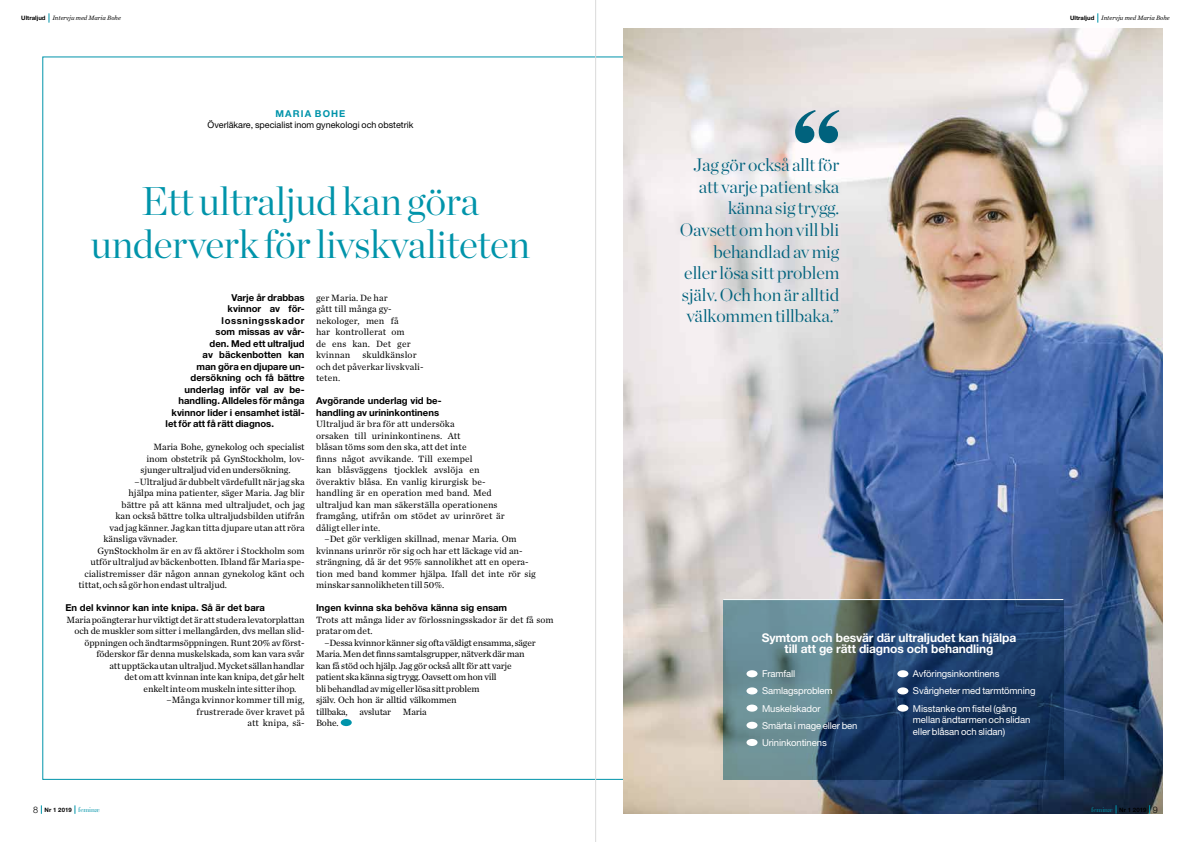
<style>
.page{position:relative;width:1191px;height:842px;background:#fff}
.page>*{position:absolute;margin:0;border:0;box-sizing:border-box;transform-origin:0 0}
.t1{font:300 40px/43px "Chronicle Display";letter-spacing:-.01em;color:#0094aa;text-align:center}
.t2{font:300 18px/21.6px "Chronicle Display";letter-spacing:-.005em;color:#00627d;text-align:right}
.t3{font:700 12px/11px "Helvetica Neue LT Std";letter-spacing:-.01em;color:#fff;text-align:center}
.t4{font:9.5px/11.5px "Chronicle Text G1";color:#000}
.t5{font:700 9.5px/11.5px "Helvetica Neue LT Std";color:#000}
.t6{font:9.5px "Chronicle Text G1";letter-spacing:-.02em;color:#000}
.t7{font:9.5px/17.2px "Helvetica Neue LT Std";letter-spacing:-.01em;color:#fff}
.t8{font:700 9.5px "Helvetica Neue LT Std";letter-spacing:.065em;color:#000}
.t9{font:700 9.5px "Helvetica Neue LT Std";letter-spacing:.115em;color:#0094aa}
.t10{font:9px "Helvetica Neue LT Std";color:#000}
.t11{font:italic 6.5px "Chronicle Text G1";color:#000}
.t12{font:700 6px "Helvetica Neue LT Std";letter-spacing:.025em;color:#000}
.s1{font-family:"Helvetica Neue LT Std";font-weight:700;font-style:normal;font-size:6px}
.s2{font-weight:300;font-size:9px}
.s3{font-family:"Bauer Bodoni Std";font-weight:400;font-size:7px;color:#0094a9}
</style>
<div class="page">
<img style="left:624px;top:28px;width:538px;height:786px">
<svg style="left:723px;top:600px;width:340px;height:180px;background:#345471"></svg>
<div style="left:341px;top:719px;width:11px;height:7px;background:#0094aa;border-radius:50%"></div>
<svg style="left:795px;top:110px;width:44px;height:33px"></svg>
<div style="left:746px;top:670px;width:11px;height:7px;background:#fff;border-radius:50%"></div>
<div style="left:746px;top:687px;width:11px;height:7px;background:#fff;border-radius:50%"></div>
<div style="left:746px;top:704px;width:11px;height:8px;background:#fff;border-radius:50%"></div>
<div style="left:746px;top:722px;width:11px;height:7px;background:#fff;border-radius:50%"></div>
<div style="left:746px;top:739px;width:11px;height:7px;background:#fff;border-radius:50%"></div>
<div style="left:897px;top:670px;width:11px;height:7px;background:#fff;border-radius:50%"></div>
<div style="left:897px;top:687px;width:11px;height:7px;background:#fff;border-radius:50%"></div>
<div style="left:897px;top:704px;width:11px;height:8px;background:#fff;border-radius:50%"></div>
<hr style="left:723px;top:599px;width:340px;height:1px;background:#fff">
<hr style="left:595px;top:0;width:1px;height:842px;background:#dadada">
<p class="t11" style="left:21px;top:13px;width:101px"><span class="s1">Ultraljud</span> Intervju med Maria Bohe</p>
<p class="t11" style="left:1070px;top:13px;width:101px"><span class="s1">Ultraljud</span> Intervju med Maria Bohe</p>
<p class="t9" style="left:275px;top:107px;width:71px">MARIA BOHE</p>
<p class="t10" style="left:208px;top:119px;width:207px">Överläkare, specialist inom gynekologi och obstetrik</p>
<h1 class="t1" style="left:91px;top:176px;width:441px">Ett ultraljud kan göra underverk för livskvaliteten</h1>
<p class="t5" style="left:232px;top:291px;width:74px">Varje år drabbas</p>
<p class="t5" style="left:228px;top:303px;width:78px">kvinnor av för-</p>
<p class="t8" style="left:222px;top:314px;width:85px">lossningsskador</p>
<p class="t5" style="left:216px;top:326px;width:90px">som missas av vår-</p>
<p class="t5" style="left:210px;top:337px;width:97px">den. Med ett ultraljud</p>
<p class="t5" style="left:203px;top:349px;width:104px">av bäckenbotten kan</p>
<p class="t5" style="left:197px;top:360px;width:110px">man göra en djupare un-</p>
<p class="t5" style="left:191px;top:372px;width:116px">dersökning och få bättre</p>
<p class="t5" style="left:185px;top:383px;width:122px">underlag inför val av be-</p>
<p class="t5" style="left:178px;top:395px;width:128px">handling. Alldeles för många</p>
<p class="t5" style="left:171px;top:406px;width:134px">kvinnor lider i ensamhet istäl-</p>
<p class="t5" style="left:165px;top:418px;width:110px">let för att få rätt diagnos.</p>
<p class="t4" style="left:153px;top:441px;width:153px">Maria Bohe, gynekolog och specialist</p>
<p class="t4" style="left:146px;top:452px;width:160px">inom obstetrik på GynStockholm, lov-</p>
<p class="t4" style="left:140px;top:464px;width:151px">sjunger ultraljud vid en undersökning.</p>
<p class="t4" style="left:134px;top:475px;width:171px">–Ultraljud är dubbelt värdefullt när jag ska</p>
<p class="t4" style="left:128px;top:487px;width:178px">hjälpa mina patienter, säger Maria. Jag blir</p>
<p class="t4" style="left:121px;top:498px;width:185px">bättre på att känna med ultraljudet, och jag</p>
<p class="t4" style="left:115px;top:510px;width:191px">kan också bättre tolka ultraljudsbilden utifrån</p>
<p class="t4" style="left:109px;top:521px;width:196px">vad jag känner. Jag kan titta djupare utan att röra</p>
<p class="t4" style="left:103px;top:533px;width:76px">känsliga vävnader.</p>
<p class="t4" style="left:97px;top:544px;width:209px">GynStockholm är en av få aktörer i Stockholm som</p>
<p class="t4" style="left:90px;top:556px;width:216px">utför ultraljud av bäckenbotten. Ibland får Maria spe-</p>
<p class="t4" style="left:84px;top:567px;width:222px">cialistremisser där någon annan gynekolog känt och</p>
<p class="t4" style="left:78px;top:579px;width:150px">tittat, och så gör hon endast ultraljud.</p>
<p class="t5" style="left:65px;top:602px;width:201px">En del kvinnor kan inte knipa. Så är det bara</p>
<p class="t4" style="left:66px;top:613px;width:239px">Maria poängterar hur viktigt det är att studera levatorplattan</p>
<p class="t4" style="left:74px;top:625px;width:232px">och de muskler som sitter i mellangården, dvs mellan slid-</p>
<p class="t4" style="left:84px;top:636px;width:222px">öppningen och ändtarmsöppningen. Runt 20% av först-</p>
<p class="t4" style="left:96px;top:648px;width:209px">föderskor får denna muskelskada, som kan vara svår</p>
<p class="t4" style="left:109px;top:659px;width:196px">att upptäcka utan ultraljud. Mycket sällan handlar</p>
<p class="t4" style="left:124px;top:671px;width:181px">det om att kvinnan inte kan knipa, det går helt</p>
<p class="t4" style="left:143px;top:682px;width:154px">enkelt inte om muskeln inte sitter ihop.</p>
<p class="t4" style="left:166px;top:694px;width:139px">–Många kvinnor kommer till mig,</p>
<p class="t4" style="left:196px;top:705px;width:110px">frustrerade över kravet på</p>
<p class="t4" style="left:247px;top:717px;width:58px">att knipa, sä-</p>
<p class="t4" style="left:316px;top:291px;width:96px">ger Maria. De har<br>gått till många gy&shy;nekologer, men få har kontrollerat om de ens kan. Det ger kvinnan</p>
<p class="t4" style="left:316px;top:349px;width:109px;text-indent:46px">skuldkänslor och det påverkar livskvali&shy;teten.</p>
<p class="t5" style="left:316px;top:395px;width:127px">Avgörande underlag vid be&shy;handling av urininkontinens</p>
<p class="t4" style="left:316px;top:418px;width:190px">Ultraljud är bra för att undersöka<br>orsaken till urininkontinens. Att<br>blåsan töms som den ska, att det inte<br>finns något avvikande. Till exempel<br>kan blåsväggens tjocklek avslöja en överaktiv blåsa. En vanlig kirurgisk be&shy;handling är en operation med band. Med ultraljud kan man säkerställa operationens framgång, utifrån om stödet av urinröret är dåligt eller inte.</p>
<p class="t4" style="left:316px;top:533px;width:221px;text-indent:9px">–Det gör verkligen skillnad, menar Maria. Om kvinnans urinrör rör sig och har ett läckage vid an&shy;strängning, då är det 95% sannolikhet att en opera&shy;tion med band kommer hjälpa. Ifall det inte rör sig minskar sannolikheten till 50%.</p>
<p class="t5" style="left:316px;top:602px;width:193px">Ingen kvinna ska behöva känna sig ensam</p>
<p class="t4" style="left:316px;top:613px;width:239px">Trots att många lider av förlossningsskador är det få som</p>
<p class="t4" style="left:316px;top:625px;width:58px">pratar om det.</p>
<p class="t6" style="left:324px;top:635px;width:212px">–Dessa kvinnor känner sig ofta väldigt ensamma, säger</p>
<p class="t6" style="left:316px;top:647px;width:210px">Maria. Men det finns samtalsgrupper, nätverk där man</p>
<p class="t6" style="left:316px;top:658px;width:197px">kan få stöd och hjälp. Jag gör också allt för att varje</p>
<p class="t6" style="left:316px;top:670px;width:182px">patient ska känna sig trygg. Oavsett om hon vill</p>
<p class="t6" style="left:316px;top:681px;width:165px">bli behandlad av mig eller lösa sitt problem</p>
<p class="t6" style="left:316px;top:693px;width:142px">själv. Och hon är alltid välkommen</p>
<p class="t6" style="left:316px;top:704px;width:112px">tillbaka, avslutar Maria</p>
<p class="t4" style="left:316px;top:717px;width:24px">Bohe.</p>
<h2 class="t2" style="left:679px;top:153px;width:161px">Jag gör också allt för att varje patient ska känna sig trygg.<br>Oavsett om hon vill bli behandlad av mig eller lösa sitt problem själv. Och hon är alltid välkommen tillbaka.”</h2>
<p class="t3" style="left:761px;top:632px;width:256px">Symtom och besvär där ultraljudet kan hjälpa till att ge rätt diagnos och behandling</p>
<p class="t7" style="left:762px;top:665px;width:97px">Framfall<br>Samlagsproblem<br>Muskelskador<br>Smärta i mage eller ben<br>Urininkontinens</p>
<p class="t7" style="left:913px;top:665px;width:124px">Avföringsinkontinens<br>Svårigheter med tarmtömning<br>Misstanke om fistel (gång</p>
<p class="t7" style="left:913px;top:714px;width:119px;line-height:11.5px">mellan ändtarmen och slidan eller blåsan och slidan)</p>
<p class="t12" style="left:33px;top:806px;width:68px"><span class="s2">8</span> Nr 1 2019 <span class="s3">feminæ</span></p>
<p class="t12" style="left:1091px;top:806px;width:68px"><span class="s3">feminæ</span> Nr 1 2019 <span class="s2">9</span></p>
</div>
